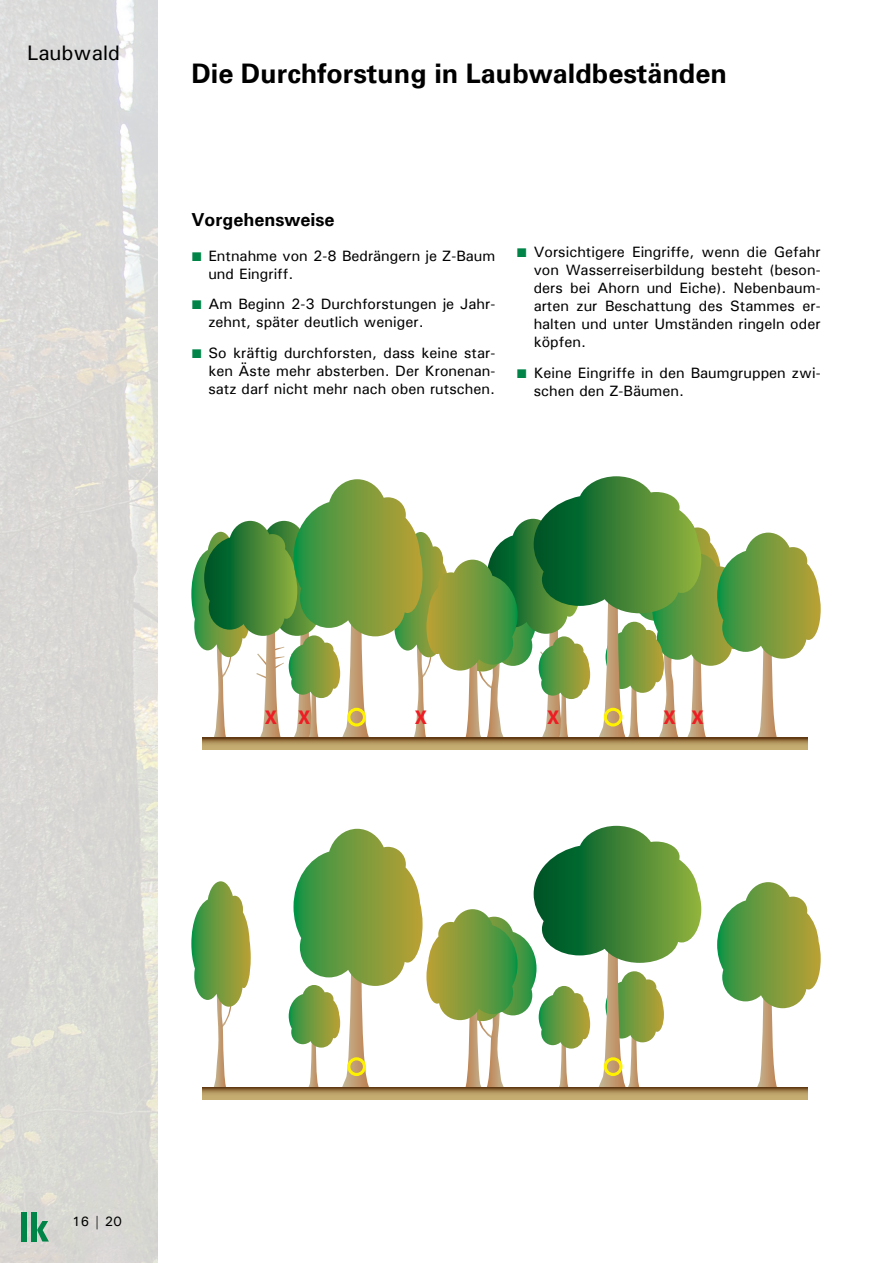
<style>
.page{position:relative;width:893px;height:1263px;background:#fff}
.page>*{position:absolute;margin:0;border:0;box-sizing:border-box;transform-origin:0 0}
.t1{font:700 27px "Univers";color:#000}
.t2{font:500 21px "Univers";color:#000}
.t3{font:700 19.95px "Myriad Pro";color:#ed1d24}
.t4{font:700 18px "Univers";color:#000}
.t5{font:500 15px/18px "Univers";color:#000}
.t6{font:500 13.5px "Univers";color:#000}
</style>
<div class="page">
<img style="left:0;top:0;width:157px;height:1263px">
<div style="left:21px;top:1212px;width:6px;height:29px;background:#008448"></div>
<div style="left:31px;top:1212px;width:6px;height:29px;background:#008448"></div>
<svg style="left:37px;top:1221px;width:12px;height:20px"></svg>
<svg style="left:191px;top:881px;width:60px;height:206px"></svg>
<svg style="left:717px;top:882px;width:104px;height:205px"></svg>
<svg style="left:202px;top:1087px;width:606px;height:12px;background:#b49961"></svg>
<svg style="left:289px;top:826px;width:412px;height:267px"></svg>
<div style="left:202px;top:738px;width:606px;height:11px;background:#c1a86d"></div>
<svg style="left:191px;top:476px;width:630px;height:267px"></svg>
<h2 class="t2" style="left:27px;top:40px;width:94px">Laubwald</h2>
<h1 class="t1" style="left:191px;top:58px;width:537px">Die Durchforstung in Laubwaldbeständen</h1>
<p class="t4" style="left:191px;top:209px;width:145px">Vorgehensweise</p>
<p class="t5" style="left:208px;top:246px;width:289px">Entnahme von 2-8 Bedrängern je Z-Baum und Eingriff.</p>
<p class="t5" style="left:208px;top:295px;width:289px">Am Beginn 2-3 Durchforstungen je Jahr&shy;zehnt, später deutlich weniger.</p>
<p class="t5" style="left:208px;top:344px;width:289px;text-align:justify">So kräftig durchforsten, dass keine star&shy;ken Äste mehr absterben. Der Kronenan&shy;satz darf nicht mehr nach oben rutschen.</p>
<p class="t5" style="left:534px;top:243px;width:289px;text-align:justify">Vorsichtigere Eingriffe, wenn die Gefahr von Wasserreiserbildung besteht (beson&shy;ders bei Ahorn und Eiche). Nebenbaum&shy;arten zur Beschattung des Stammes er&shy;halten und unter Umständen ringeln oder köpfen.</p>
<p class="t5" style="left:534px;top:363px;width:289px">Keine Eingriffe in den Baumgruppen zwi&shy;schen den Z-Bäumen.</p>
<h3 class="t3" style="left:265px;top:704px;width:47px">X X</h3>
<h3 class="t3" style="left:415px;top:704px;width:14px">X</h3>
<h3 class="t3" style="left:547px;top:704px;width:14px">X</h3>
<h3 class="t3" style="left:663px;top:704px;width:42px">X X</h3>
<p class="t6" style="left:72px;top:1212px;width:51px">16 | 20</p>
</div>
